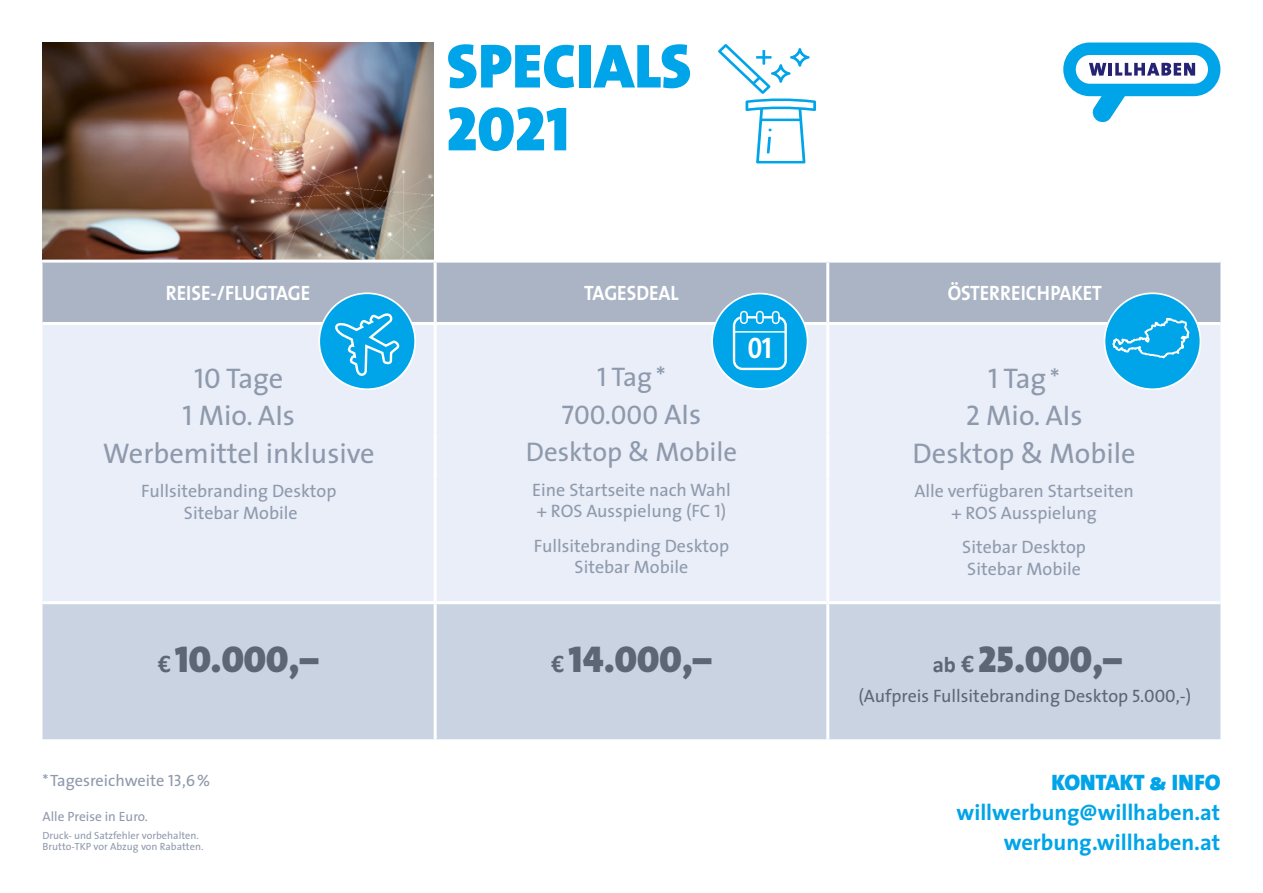
<style>
.page{position:relative;width:1263px;height:893px;background:#fff}
.page>*{position:absolute;margin:0;border:0;box-sizing:border-box;transform-origin:0 0}
.t1{font:62.85px/62.8px "The Sans Black Caps";color:#00a4e8}
.t2{font:37.5px "The Sans Black Caps";color:#5d6675}
.t3{font:700 29.85px "The Sans Cd OF7";color:#fff}
.t4{font:28.5px/37.5px "The Sans";color:#8e99ac;text-align:center}
.t5{font:27px "The Sans";color:#8e99ac}
.t6{font:27px "The Sans Caps";color:#8e99ac}
.t7{font:700 22.5px "The Sans";color:#00a4e8}
.t8{font:22.5px "The Sans Black Caps";letter-spacing:-.005em;color:#00a4e8}
.t9{font:700 22.35px "The Sans";color:#00a4e8}
.t10{font:700 20.85px "The Sans";color:#fff;scale:.92 1}
.t11{font:18px/21.6px "The Sans";color:#8e99ac;text-align:center}
.t12{font:18px "The Sans";color:#5d6675}
.t13{font:16.35px "The Sans";color:#8e99ac}
.t14{font:13.35px "The Sans";color:#8e99ac}
.t15{font:10.35px/11.9px "The Sans";color:#8e99ac}
.s1{font-family:"The Sans Caps"}
.s2{font-family:"The Sans";font-size:28.5px}
.s3{font-size:27px}
.s4{font-family:"Calibri";font-weight:700;font-size:25.5px}
.s5{font-family:"Calibri";font-weight:700;font-size:22.5px}
</style>
<div class="page">
<img style="left:43px;top:43px;width:390px;height:216px">
<svg style="left:1063px;top:43px;width:157px;height:80px"></svg>
<svg style="left:718px;top:44px;width:98px;height:120px"></svg>
<div style="left:43px;top:263px;width:1177px;height:59px;background:#aab4c4"></div>
<div style="left:43px;top:325px;width:1177px;height:276px;background:#e9eef8"></div>
<div style="left:43px;top:604px;width:1177px;height:135px;background:#cad3e1"></div>
<hr style="left:434px;top:263px;width:3px;height:59px;background:#fff">
<hr style="left:826px;top:263px;width:3px;height:59px;background:#fff">
<hr style="left:434px;top:325px;width:3px;height:61px;background:#fff">
<hr style="left:826px;top:325px;width:3px;height:61px;background:#fff">
<hr style="left:434px;top:386px;width:3px;height:47px;background:#fff">
<hr style="left:826px;top:386px;width:3px;height:47px;background:#fff">
<hr style="left:434px;top:433px;width:3px;height:46px;background:#fff">
<hr style="left:826px;top:433px;width:3px;height:46px;background:#fff">
<hr style="left:434px;top:479px;width:3px;height:47px;background:#fff">
<hr style="left:826px;top:479px;width:3px;height:47px;background:#fff">
<hr style="left:434px;top:526px;width:3px;height:75px;background:#fff">
<hr style="left:826px;top:526px;width:3px;height:75px;background:#fff">
<hr style="left:434px;top:604px;width:3px;height:135px;background:#fff">
<hr style="left:826px;top:604px;width:3px;height:135px;background:#fff">
<div style="left:319px;top:293px;width:96px;height:96px;background:#00a4e8;border-radius:50%"></div>
<div style="left:318px;top:292px;width:98px;height:98px;border:2px solid #fff;border-radius:50%"></div>
<svg style="left:332px;top:313px;width:69px;height:64px"></svg>
<div style="left:1104px;top:293px;width:96px;height:96px;background:#00a4e8;border-radius:50%"></div>
<div style="left:1104px;top:292px;width:97px;height:98px;border:2px solid #fff;border-radius:50%"></div>
<svg style="left:1111px;top:315px;width:79px;height:44px"></svg>
<div style="left:712px;top:294px;width:95px;height:95px;background:#00a4e8;border-radius:50%"></div>
<div style="left:711px;top:293px;width:97px;height:97px;border:2px solid #fff;border-radius:50%"></div>
<div style="left:733px;top:316px;width:54px;height:54px;border:2px solid #fff;border-radius:8px"></div>
<hr style="left:733px;top:331px;width:54px;height:2px;background:#fff">
<div style="left:741px;top:311px;width:6px;height:12px;background:#00a4e8;border-radius:3px"></div>
<div style="left:740px;top:311px;width:8px;height:13px;border:1px solid #fff;border-radius:3px"></div>
<div style="left:772px;top:312px;width:7px;height:11px;background:#00a4e8;border-radius:3px"></div>
<div style="left:772px;top:311px;width:8px;height:13px;border:1px solid #fff;border-radius:3px"></div>
<div style="left:757px;top:311px;width:6px;height:12px;background:#00a4e8;border-radius:3px"></div>
<div style="left:756px;top:311px;width:8px;height:13px;border:1px solid #fff;border-radius:3px"></div>
<h1 class="t1" style="left:446px;top:34px;width:247px">SPECIALS<br>2021</h1>
<p class="t10" style="left:166px;top:275px;width:159px">REISE-/FLUGTAGE</p>
<p class="t10" style="left:584px;top:275px;width:104px">TAGESDEAL</p>
<p class="t10" style="left:948px;top:275px;width:169px">ÖSTERREICHPAKET</p>
<h3 class="t4" style="left:103px;top:358px;width:273px"><span class="s1">10</span> Tage<br><span class="s1">1</span> Mio. AIs<br>Werbemittel inklusive</h3>
<p class="t11" style="left:141px;top:479px;width:197px">Fullsitebranding Desktop<br>Sitebar Mobile</p>
<h3 class="t5" style="left:597px;top:355px;width:70px"><span class="s1">1</span> Tag *</h3>
<h3 class="t6" style="left:562px;top:392px;width:141px">700.000 <span class="s2">AIs</span></h3>
<h3 class="t5" style="left:526px;top:430px;width:213px">Desktop &amp; Mobile</h3>
<p class="t11" style="left:532px;top:478px;width:200px;text-align:left">Eine Startseite nach Wahl + ROS Ausspielung (FC <span class="s1">1)</span></p>
<p class="t11" style="left:534px;top:534px;width:197px">Fullsitebranding Desktop<br>Sitebar Mobile</p>
<h3 class="t3" style="left:748px;top:333px;width:25px">01</h3>
<h3 class="t4" style="left:912px;top:358px;width:225px"><span class="s1">1</span> Tag <span class="s3">*<br></span><span class="s1">2</span> Mio. AIs<br>Desktop &amp; Mobile</h3>
<p class="t11" style="left:914px;top:479px;width:221px">Alle verfügbaren Startseiten + ROS Ausspielung</p>
<p class="t11" style="left:962px;top:535px;width:125px;text-align:left">Sitebar Desktop<br>Sitebar Mobile</p>
<h2 class="t2" style="left:158px;top:628px;width:162px"><span class="s4">€</span> 10.000,–</h2>
<h2 class="t2" style="left:551px;top:628px;width:162px"><span class="s4">€</span> 14.000,–</h2>
<h2 class="t2" style="left:933px;top:628px;width:191px"><span class="s5">ab</span> <span class="s4">€</span> 25.000,–</h2>
<p class="t12" style="left:858px;top:681px;width:334px">(Aufpreis Fullsitebranding Desktop <span class="s1">5.000</span>,-)</p>
<p class="t13" style="left:43px;top:767px;width:169px">* Tagesreichweite <span class="s1">13,6</span> %</p>
<p class="t14" style="left:43px;top:805px;width:107px">Alle Preise in Euro.</p>
<p class="t15" style="left:43px;top:829px;width:162px">Druck- und Satzfehler vorbehalten.<br>Brutto-TKP vor Abzug von Rabatten.</p>
<p class="t8" style="left:1051px;top:764px;width:170px">KONTAKT &amp; INFO</p>
<p class="t9" style="left:957px;top:794px;width:265px">willwerbung@willhaben.at</p>
<p class="t7" style="left:1004px;top:824px;width:218px">werbung.willhaben.at</p>
</div>
